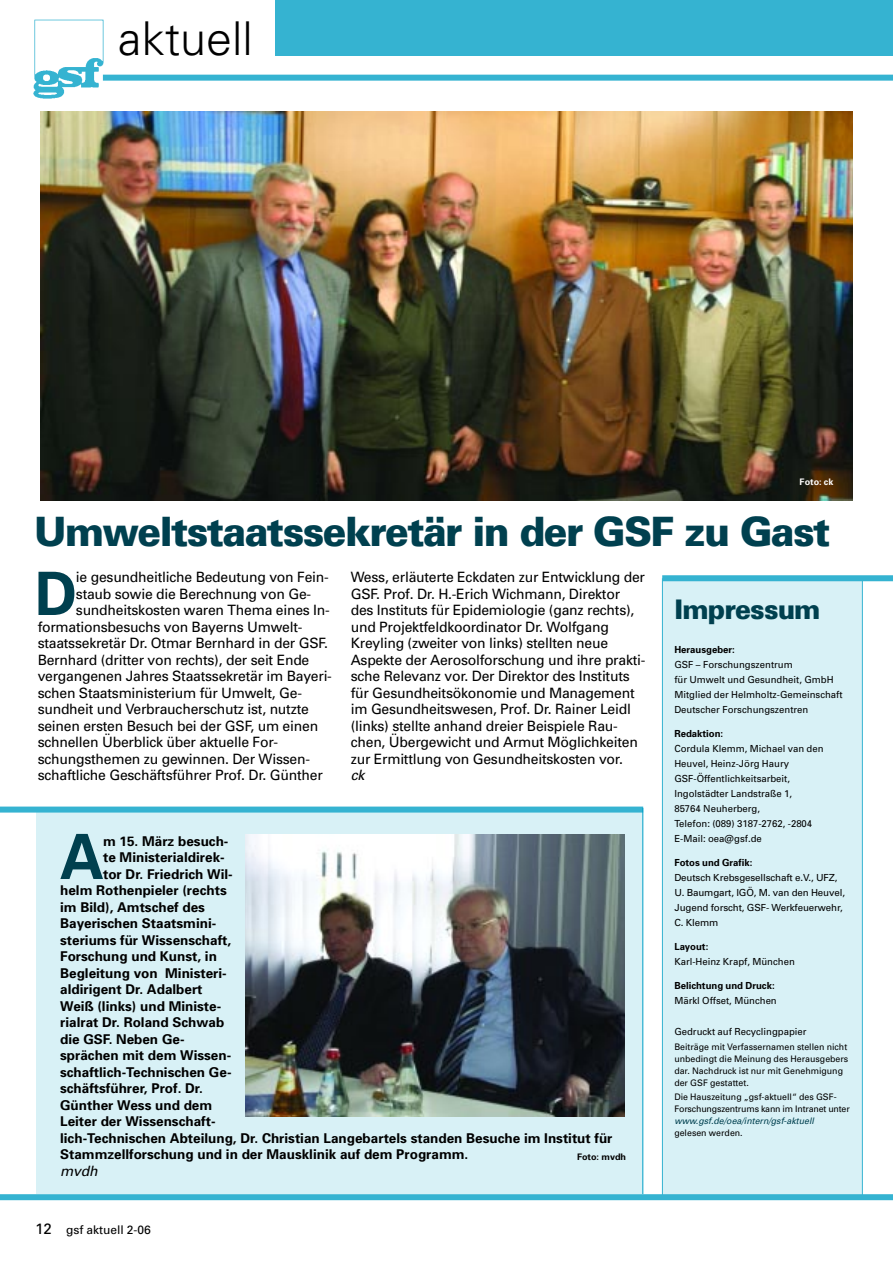
<style>
.page{position:relative;width:893px;height:1263px;background:#fff}
.page>*{position:absolute;margin:0;border:0;box-sizing:border-box;transform-origin:0 0}
.t1{font:700 62.4px "Univers";color:#00404f}
.t2{font:700 59.85px "Univers";color:#00404f}
.t3{font:300 46.65px "Univers";color:#000}
.t4{font:900 40.5px "Univers";letter-spacing:-.04em;color:#00404f;scale:.96 1}
.t5{font:900 27px "Univers";letter-spacing:-.035em;color:#00404f}
.t6{font:14.25px/16.5px "Univers";letter-spacing:-.015em;color:#000}
.t7{font:italic 14.25px "Univers";letter-spacing:-.01em;color:#000}
.t8{font:700 13.5px "Univers";color:#000}
.t9{font:12px "Univers";color:#000}
.t10{font:9.75px/15px "Univers";color:#000}
.t11{font:700 9.75px "Univers";color:#000}
.t12{font:9px/12px "Univers";color:#000}
.t13{font:italic 9px "Univers";color:#00404f}
.t14{font:700 9px "Univers";color:#000}
.t15{font:700 9px "Univers";color:#fff}
.s1{font-size:15px}
</style>
<div class="page">
<img style="left:33px;top:19px;width:76px;height:80px">
<div style="left:275px;top:0;width:617px;height:56px;background:#35b3d1"></div>
<div style="left:103px;top:75px;width:789px;height:6px;background:#35b3d1"></div>
<div style="left:662px;top:581px;width:200px;height:615px;background:#d8f1f6"></div>
<hr style="left:662px;top:578px;width:1px;height:619px;background:#35b3d1">
<hr style="left:862px;top:580px;width:1px;height:617px;background:#35b3d1">
<div style="left:0;top:1194px;width:892px;height:6px;background:#35b3d1"></div>
<div style="left:662px;top:575px;width:230px;height:6px;background:#35b3d1"></div>
<div style="left:36px;top:808px;width:607px;height:386px;background:#d8f1f6"></div>
<div style="left:0;top:807px;width:643px;height:6px;background:#35b3d1"></div>
<img style="left:245px;top:834px;width:380px;height:283px">
<img style="left:41px;top:112px;width:811px;height:388px">
<hr style="left:642px;top:808px;width:1px;height:386px;background:#009fc6">
<h3 class="t3" style="left:118px;top:21px;width:136px">aktuell</h3>
<p class="t15" style="left:799px;top:479px;width:35px">Foto: ck</p>
<h3 class="t4" style="left:34px;top:517px;width:830px">Umweltstaatssekretär in der GSF zu Gast</h3>
<h2 class="t2" style="left:35px;top:572px;width:44px">D</h2>
<p class="t6" style="left:76px;top:570px;width:254px">ie gesundheitliche Bedeutung von Fein-</p>
<p class="t6" style="left:76px;top:586px;width:237px">staub sowie die Berechnung von Ge-</p>
<p class="t6" style="left:76px;top:603px;width:255px">sundheitskosten waren Thema eines In-</p>
<p class="t6" style="left:38px;top:619px;width:266px">formationsbesuchs von Bayerns Umwelt-</p>
<p class="t6" style="left:38px;top:636px;width:292px">staatssekretär Dr. Otmar Bernhard in der GSF.</p>
<p class="t6" style="left:38px;top:652px;width:273px">Bernhard (dritter von rechts), der seit Ende</p>
<p class="t6" style="left:38px;top:669px;width:296px">vergangenen Jahres Staatssekretär im Bayeri-</p>
<p class="t6" style="left:38px;top:685px;width:266px">schen Staatsministerium für Umwelt, Ge-</p>
<p class="t6" style="left:38px;top:702px;width:273px">sundheit und Verbraucherschutz ist, nutzte</p>
<p class="t6" style="left:38px;top:718px;width:282px">seinen ersten Besuch bei der GSF, um einen</p>
<p class="t6" style="left:38px;top:735px;width:242px">schnellen Überblick über aktuelle For-</p>
<p class="t6" style="left:38px;top:751px;width:274px">schungsthemen zu gewinnen. Der Wissen-</p>
<p class="t6" style="left:38px;top:768px;width:287px">schaftliche Geschäftsführer Prof. Dr. Günther</p>
<p class="t6" style="left:351px;top:570px;width:296px">Wess, erläuterte Eckdaten zur Entwicklung der GSF. Prof. Dr. H.-Erich Wichmann, Direktor des Instituts für Epidemiologie (ganz rechts), und Projektfeldkoordinator Dr. Wolfgang Kreyling (zweiter von links) stellten neue Aspekte der Aerosolforschung und ihre prakti&shy;sche Relevanz vor. Der Direktor des Instituts für Gesundheitsökonomie und Management im Gesundheitswesen, Prof. Dr. Rainer Leidl (links) stellte anhand dreier Beispiele Rau&shy;chen, Übergewicht und Armut Möglichkeiten zur Ermittlung von Gesundheitskosten vor.</p>
<p class="t7" style="left:351px;top:770px;width:15px">ck</p>
<h1 class="t1" style="left:60px;top:834px;width:46px">A</h1>
<p class="t8" style="left:103px;top:836px;width:127px">m 15. März besuch-</p>
<p class="t8" style="left:103px;top:853px;width:123px">te Ministerialdirek-</p>
<p class="t8" style="left:103px;top:869px;width:131px">tor Dr. Friedrich Wil-</p>
<p class="t8" style="left:60px;top:886px;width:168px">helm Rothenpieler (rechts</p>
<p class="t8" style="left:60px;top:902px;width:146px">im Bild), Amtschef des</p>
<p class="t8" style="left:60px;top:919px;width:158px">Bayerischen Staatsmini-</p>
<p class="t8" style="left:60px;top:935px;width:172px">steriums für Wissenschaft,</p>
<p class="t8" style="left:60px;top:952px;width:158px">Forschung und Kunst, in</p>
<p class="t8" style="left:60px;top:968px;width:168px">Begleitung von Ministeri-</p>
<p class="t8" style="left:60px;top:985px;width:144px">aldirigent Dr. Adalbert</p>
<p class="t8" style="left:60px;top:1001px;width:162px">Weiß (links) und Ministe-</p>
<p class="t8" style="left:60px;top:1018px;width:166px">rialrat Dr. Roland Schwab</p>
<p class="t8" style="left:60px;top:1034px;width:126px">die GSF. Neben Ge-</p>
<p class="t8" style="left:60px;top:1051px;width:172px">sprächen mit dem Wissen-</p>
<p class="t8" style="left:60px;top:1067px;width:173px">schaftlich-Technischen Ge-</p>
<p class="t8" style="left:60px;top:1084px;width:144px">schäftsführer, Prof. Dr.</p>
<p class="t8" style="left:60px;top:1100px;width:154px">Günther Wess und dem</p>
<p class="t8" style="left:60px;top:1117px;width:157px">Leiter der Wissenschaft-</p>
<p class="t8" style="left:60px;top:1133px;width:554px">lich-Technischen Abteilung, Dr. Christian Langebartels standen Besuche im Institut für</p>
<p class="t8" style="left:60px;top:1150px;width:409px">Stammzellforschung und in der Mausklinik auf dem Programm.</p>
<p class="t14" style="left:577px;top:1153px;width:50px">Foto: mvdh</p>
<p class="t7" style="left:60px;top:1166px;width:39px">mvdh</p>
<p class="t9" style="left:35px;top:1226px;width:117px"><span class="s1">12</span> gsf aktuell 2-06</p>
<h3 class="t5" style="left:674px;top:600px;width:147px">Impressum</h3>
<p class="t11" style="left:674px;top:646px;width:62px">Herausgeber:</p>
<p class="t10" style="left:674px;top:658px;width:170px">GSF – Forschungszentrum<br>für Umwelt und Gesundheit, GmbH<br>Mitglied der Helmholtz-Gemeinschaft<br>Deutscher Forschungszentren</p>
<p class="t11" style="left:674px;top:730px;width:50px">Redaktion:</p>
<p class="t10" style="left:674px;top:742px;width:151px">Cordula Klemm, Michael van den<br>Heuvel, Heinz-Jörg Haury<br>GSF-Öffentlichkeitsarbeit,<br>Ingolstädter Landstraße 1,<br>85764 Neuherberg,<br>Telefon: (089) 3187-2762, -2804<br>E-Mail: oea@gsf.de</p>
<p class="t11" style="left:674px;top:859px;width:80px">Fotos und Grafik:</p>
<p class="t10" style="left:674px;top:871px;width:172px">Deutsch Krebsgesellschaft e.V., UFZ,<br>U. Baumgart, IGÖ, M. van den Heuvel,<br>Jugend forscht, GSF- Werkfeuerwehr,<br>C. Klemm</p>
<p class="t11" style="left:674px;top:943px;width:35px">Layout:</p>
<p class="t10" style="left:674px;top:955px;width:122px">Karl-Heinz Krapf, München</p>
<p class="t11" style="left:674px;top:982px;width:102px">Belichtung und Druck:</p>
<p class="t10" style="left:674px;top:994px;width:104px">Märkl Offset, München</p>
<p class="t10" style="left:674px;top:1025px;width:134px">Gedruckt auf Recyclingpapier</p>
<p class="t12" style="left:674px;top:1042px;width:175px">Beiträge mit Verfassernamen stellen nicht unbedingt die Meinung des Herausgebers dar. Nachdruck ist nur mit Genehmigung der GSF gestattet.</p>
<p class="t12" style="left:674px;top:1091px;width:177px">Die Hauszeitung „gsf-aktuell“ des GSF-<br>Forschungszentrums kann im Intranet unter</p>
<p class="t13" style="left:674px;top:1117px;width:141px">www.gsf.de/oea/intern/gsf-aktuell</p>
<p class="t12" style="left:674px;top:1127px;width:70px">gelesen werden.</p>
</div>
